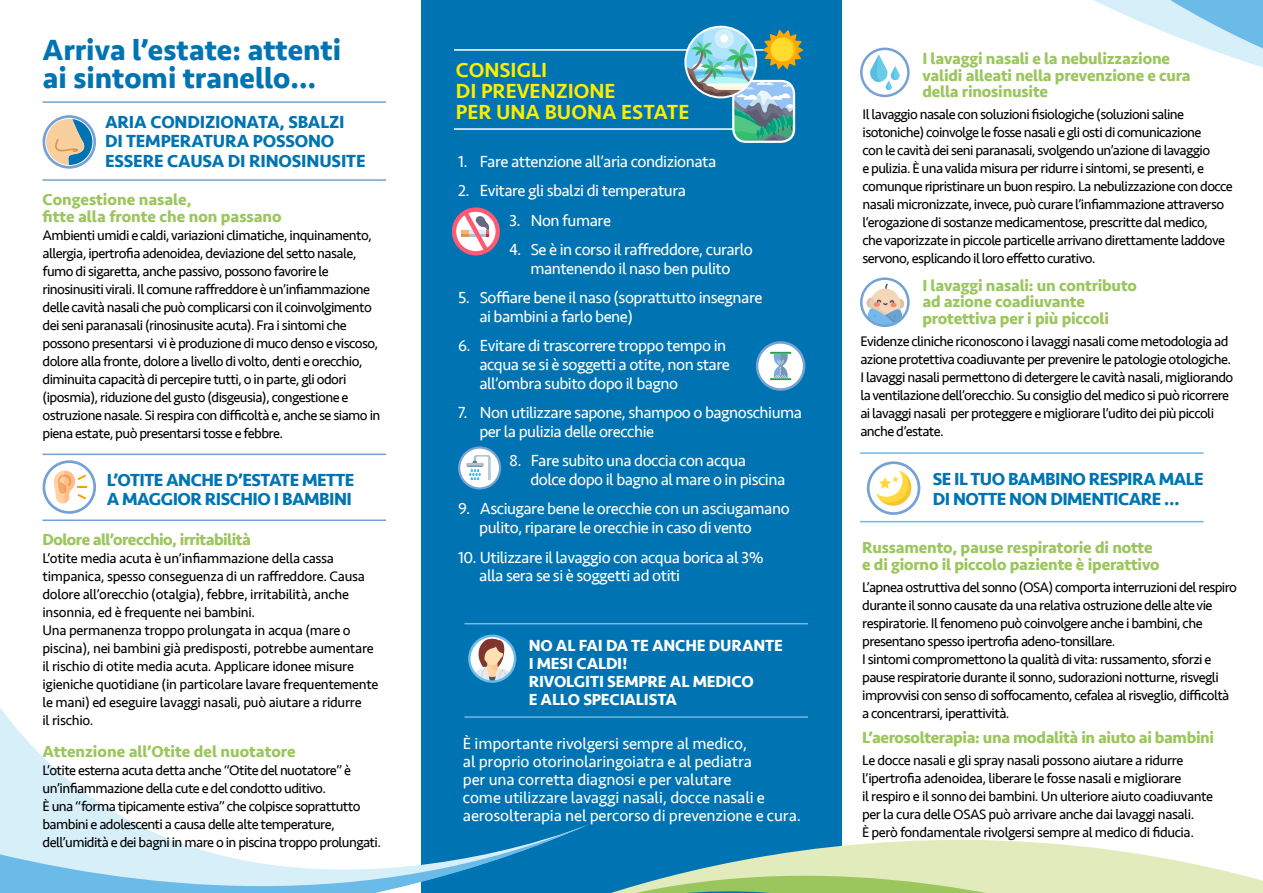
<style>
.page{position:relative;width:1263px;height:893px;background:#fff}
.page>*{position:absolute;margin:0;border:0;box-sizing:border-box;transform-origin:0 0}
.t1{font:700 30px/28.5px "Seravek";color:#0074b2}
.t2{font:500 21px/21px "Seravek";color:#ffed00}
.t3{font:700 18px/19.5px "Seravek";letter-spacing:-.03em;color:#0074b2}
.t4{font:700 18px/19.5px "Seravek";letter-spacing:-.01em;color:#0074b2}
.t5{font:16.5px/18.8px "Seravek";letter-spacing:-.03em;color:#fff}
.t6{font:700 16.5px/16.5px "Seravek";letter-spacing:-.01em;color:#9bc65d}
.t7{font:16.5px/18px "Seravek";letter-spacing:-.01em;color:#fff}
.t8{font:700 16.5px/18px "Seravek";letter-spacing:-.01em;color:#fff}
.t9{font:700 16.5px "Seravek";letter-spacing:-.03em;color:#9bc65d}
.t10{font:14.25px/18px "Seravek";letter-spacing:-.04em;color:#000}
.t11{font:14.25px/18px "Seravek";letter-spacing:-.02em;color:#000}
.s1{font-size:15px}
</style>
<div class="page">
<div style="left:421px;top:0;width:421px;height:893px;background:#0074b2"></div>
<svg style="left:0;top:728px;width:502px;height:165px"></svg>
<svg style="left:503px;top:824px;width:760px;height:69px"></svg>
<svg style="left:1093px;top:0;width:170px;height:67px"></svg>
<hr style="left:454px;top:128px;width:321px;height:2px;background:#fff">
<hr style="left:454px;top:49px;width:342px;height:2px;background:#fff">
<hr style="left:860px;top:452px;width:343px;height:2px;background:#6bbbe9">
<hr style="left:43px;top:101px;width:343px;height:2px;background:#75a1d5">
<hr style="left:43px;top:454px;width:343px;height:1px;background:#75a1d5">
<svg style="left:44px;top:462px;width:51px;height:50px"></svg>
<div style="left:43px;top:460px;width:53px;height:54px;border:3px solid #75a1d5;border-radius:50%"></div>
<svg style="left:868px;top:463px;width:51px;height:51px"></svg>
<div style="left:867px;top:461px;width:53px;height:54px;border:3px solid #75a1d5;border-radius:50%"></div>
<hr style="left:43px;top:179px;width:343px;height:2px;background:#75a1d5">
<hr style="left:43px;top:519px;width:343px;height:2px;background:#75a1d5">
<div style="left:43px;top:115px;width:53px;height:54px;border:3px solid #75a1d5;border-radius:50%"></div>
<hr style="left:464px;top:623px;width:344px;height:1px;background:#6bbbe9">
<hr style="left:464px;top:716px;width:344px;height:2px;background:#6bbbe9">
<svg style="left:469px;top:636px;width:46px;height:46px"></svg>
<svg style="left:474px;top:637px;width:37px;height:45px;background:#beb5b2"></svg>
<div style="left:468px;top:635px;width:48px;height:48px;border:2px solid #6bbbe9;border-radius:50%"></div>
<hr style="left:860px;top:521px;width:343px;height:1px;background:#6bbbe9">
<svg style="left:54px;top:471px;width:33px;height:32px"></svg>
<svg style="left:46px;top:119px;width:46px;height:46px;background:#b4bab1"></svg>
<svg style="left:876px;top:470px;width:35px;height:36px"></svg>
<svg style="left:452px;top:207px;width:48px;height:48px"></svg>
<svg style="left:459px;top:448px;width:41px;height:40px"></svg>
<div style="left:458px;top:446px;width:43px;height:44px;border:2px solid #75a1d5;border-radius:50%"></div>
<hr style="left:466px;top:463px;width:17px;height:3px;background:#b0c2d1">
<svg style="left:467px;top:455px;width:23px;height:25px"></svg>
<svg style="left:757px;top:342px;width:47px;height:47px"></svg>
<div style="left:756px;top:341px;width:49px;height:50px;border:3px solid #75a1d5;border-radius:50%"></div>
<hr style="left:770px;top:352px;width:21px;height:2px;background:#24a34d">
<hr style="left:770px;top:378px;width:21px;height:2px;background:#24a34d">
<svg style="left:774px;top:354px;width:13px;height:24px"></svg>
<svg style="left:861px;top:279px;width:47px;height:47px"></svg>
<svg style="left:866px;top:284px;width:39px;height:42px"></svg>
<div style="left:860px;top:277px;width:50px;height:50px;border:3px solid #75a1d5;border-radius:50%"></div>
<svg style="left:861px;top:49px;width:47px;height:47px"></svg>
<svg style="left:870px;top:55px;width:30px;height:35px"></svg>
<div style="left:860px;top:48px;width:50px;height:49px;border:3px solid #75a1d5;border-radius:50%"></div>
<svg style="left:685px;top:27px;width:118px;height:115px"></svg>
<h1 class="t1" style="left:43px;top:35px;width:300px">Arriva l’estate: attenti ai sintomi tranello…</h1>
<p class="t4" style="left:105px;top:112px;width:262px">ARIA CONDIZIONATA, SBALZI<br>DI TEMPERATURA POSSONO<br>ESSERE CAUSA DI RINOSINUSITE</p>
<p class="t6" style="left:43px;top:191px;width:241px">Congestione nasale,<br>fitte alla fronte che non passano</p>
<p class="t10" style="left:43px;top:226px;width:339px">Ambienti umidi e caldi, variazioni climatiche, inquinamento, allergia, ipertrofia adenoidea, deviazione del setto nasale, fumo di sigaretta, anche passivo, possono favorire le rinosinusiti virali. Il comune raffreddore è un’infiammazione delle cavità nasali che può complicarsi con il coinvolgimento dei seni paranasali (rinosinusite acuta). Fra i sintomi che possono presentarsi vi è produzione di muco denso e viscoso, dolore alla fronte, dolore a livello di volto, denti e orecchio, diminuita capacità di percepire tutti, o in parte, gli odori (iposmia), riduzione del gusto (disgeusia), congestione e ostruzione nasale. Si respira con difficoltà e, anche se siamo in piena estate, può presentarsi tosse e febbre.</p>
<p class="t3" style="left:107px;top:470px;width:249px">L’OTITE ANCHE D’ESTATE METTE<br>A MAGGIOR RISCHIO I BAMBINI</p>
<p class="t9" style="left:43px;top:527px;width:210px">Dolore all’orecchio, irritabilità</p>
<p class="t11" style="left:43px;top:550px;width:337px">L’otite media acuta è un’infiammazione della cassa timpanica, spesso conseguenza di un raffreddore. Causa dolore all’orecchio (otalgia), febbre, irritabilità, anche insonnia, ed è frequente nei bambini.<br>Una permanenza troppo prolungata in acqua (mare o piscina), nei bambini già predisposti, potrebbe aumentare il rischio di otite media acuta. Applicare idonee misure igieniche quotidiane (in particolare lavare frequentemente le mani) ed eseguire lavaggi nasali, può aiutare a ridurre<br>il rischio.</p>
<p class="t6" style="left:43px;top:743px;width:255px">Attenzione all’Otite del nuotatore</p>
<p class="t10" style="left:43px;top:761px;width:340px">L’otite esterna acuta detta anche “Otite del nuotatore” è un’infiammazione della cute e del condotto uditivo.<br>È una “forma tipicamente estiva” che colpisce soprattutto bambini e adolescenti a causa delle alte temperature, dell’umidità e dei bagni in mare o in piscina troppo prolungati.</p>
<h2 class="t2" style="left:456px;top:59px;width:235px">CONSIGLI<br>DI PREVENZIONE<br>PER UNA BUONA ESTATE</h2>
<p class="t5" style="left:458px;top:152px;width:260px">1. Fare attenzione all’aria condizionata</p>
<p class="t5" style="left:458px;top:181px;width:229px">2. Evitare gli sbalzi di temperatura</p>
<p class="t5" style="left:509px;top:211px;width:103px">3. Non fumare</p>
<p class="t5" style="left:509px;top:240px;width:245px;text-align:center">4. Se è in corso il raffreddore, curarlo mantenendo il naso ben pulito</p>
<p class="t5" style="left:479px;top:288px;width:285px;text-indent:-21px">5. Soffiare bene il naso (soprattutto insegnare ai bambini a farlo bene)</p>
<p class="t5" style="left:479px;top:336px;width:252px;text-indent:-21px">6. Evitare di trascorrere troppo tempo in acqua se si è soggetti a otite, non stare all’ombra subito dopo il bagno</p>
<p class="t5" style="left:479px;top:403px;width:324px;text-indent:-21px">7. Non utilizzare sapone, shampoo o bagnoschiuma per la pulizia delle orecchie</p>
<p class="t5" style="left:530px;top:451px;width:256px;text-indent:-21px">8. Fare subito una doccia con acqua dolce dopo il bagno al mare o in piscina</p>
<p class="t5" style="left:479px;top:499px;width:312px;text-indent:-21px">9. Asciugare bene le orecchie con un asciugamano pulito, riparare le orecchie in caso di vento</p>
<p class="t5" style="left:479px;top:548px;width:286px;text-indent:-21px">10. Utilizzare il lavaggio con acqua borica al 3% alla sera se si è soggetti ad otiti</p>
<p class="t8" style="left:529px;top:636px;width:256px">NO AL FAI DA TE ANCHE DURANTE<br>I MESI CALDI!<br>RIVOLGITI SEMPRE AL MEDICO<br>E ALLO SPECIALISTA</p>
<p class="t7" style="left:463px;top:735px;width:339px">È importante rivolgersi sempre al medico,<br>al proprio otorinolaringoiatra e al pediatra<br>per una corretta diagnosi e per valutare<br>come utilizzare lavaggi nasali, docce nasali e aerosolterapia nel percorso di prevenzione e cura.</p>
<p class="t6" style="left:922px;top:50px;width:270px">I lavaggi nasali e la nebulizzazione validi alleati nella prevenzione e cura della rinosinusite</p>
<p class="t10" style="left:862px;top:106px;width:372px">Il lavaggio nasale con soluzioni fisiologiche (soluzioni saline isotoniche) coinvolge le fosse nasali e gli osti di comunicazione<br>con le cavità dei seni paranasali, svolgendo un’azione di lavaggio<br>e pulizia. È una valida misura per ridurre i sintomi, se presenti, e comunque ripristinare un buon respiro. La nebulizzazione con docce nasali micronizzate, invece, può curare l’infiammazione attraverso l’erogazione di sostanze medicamentose, prescritte dal medico,<br>che vaporizzate in piccole particelle arrivano direttamente laddove servono, esplicando il loro effetto curativo<span class="s1">.</span></p>
<p class="t6" style="left:922px;top:277px;width:216px">I lavaggi nasali: un contributo ad azione coadiuvante protettiva per i più piccoli</p>
<p class="t10" style="left:860px;top:332px;width:374px">Evidenze cliniche riconoscono i lavaggi nasali come metodologia ad azione protettiva coadiuvante per prevenire le patologie otologiche.<br>I lavaggi nasali permettono di detergere le cavità nasali, migliorando la ventilazione dell’orecchio. Su consiglio del medico si può ricorrere ai lavaggi nasali per proteggere e migliorare l’udito dei più piccoli anche d’estate.</p>
<p class="t3" style="left:933px;top:469px;width:272px">SE IL TUO BAMBINO RESPIRA MALE<br>DI NOTTE NON DIMENTICARE …</p>
<p class="t6" style="left:862px;top:539px;width:299px">Russamento, pause respiratorie di notte e di giorno il piccolo paziente è iperattivo</p>
<p class="t10" style="left:862px;top:578px;width:376px">L’apnea ostruttiva del sonno (OSA) comporta interruzioni del respiro durante il sonno causate da una relativa ostruzione delle alte vie respiratorie. Il fenomeno può coinvolgere anche i bambini, che presentano spesso ipertrofia adeno-tonsillare.<br>I sintomi compromettono la qualità di vita: russamento, sforzi e pause respiratorie durante il sonno, sudorazioni notturne, risvegli improvvisi con senso di soffocamento, cefalea al risveglio, difficoltà a concentrarsi, iperattività.</p>
<p class="t6" style="left:862px;top:729px;width:354px">L’aerosolterapia: una modalità in aiuto ai bambini</p>
<p class="t10" style="left:862px;top:751px;width:352px">Le docce nasali e gli spray nasali possono aiutare a ridurre l’ipertrofia adenoidea, liberare le fosse nasali e migliorare<br>il respiro e il sonno dei bambini. Un ulteriore aiuto coadiuvante per la cura delle OSAS può arrivare anche dai lavaggi nasali.<br>È però fondamentale rivolgersi sempre al medico di fiducia.</p>
</div>
